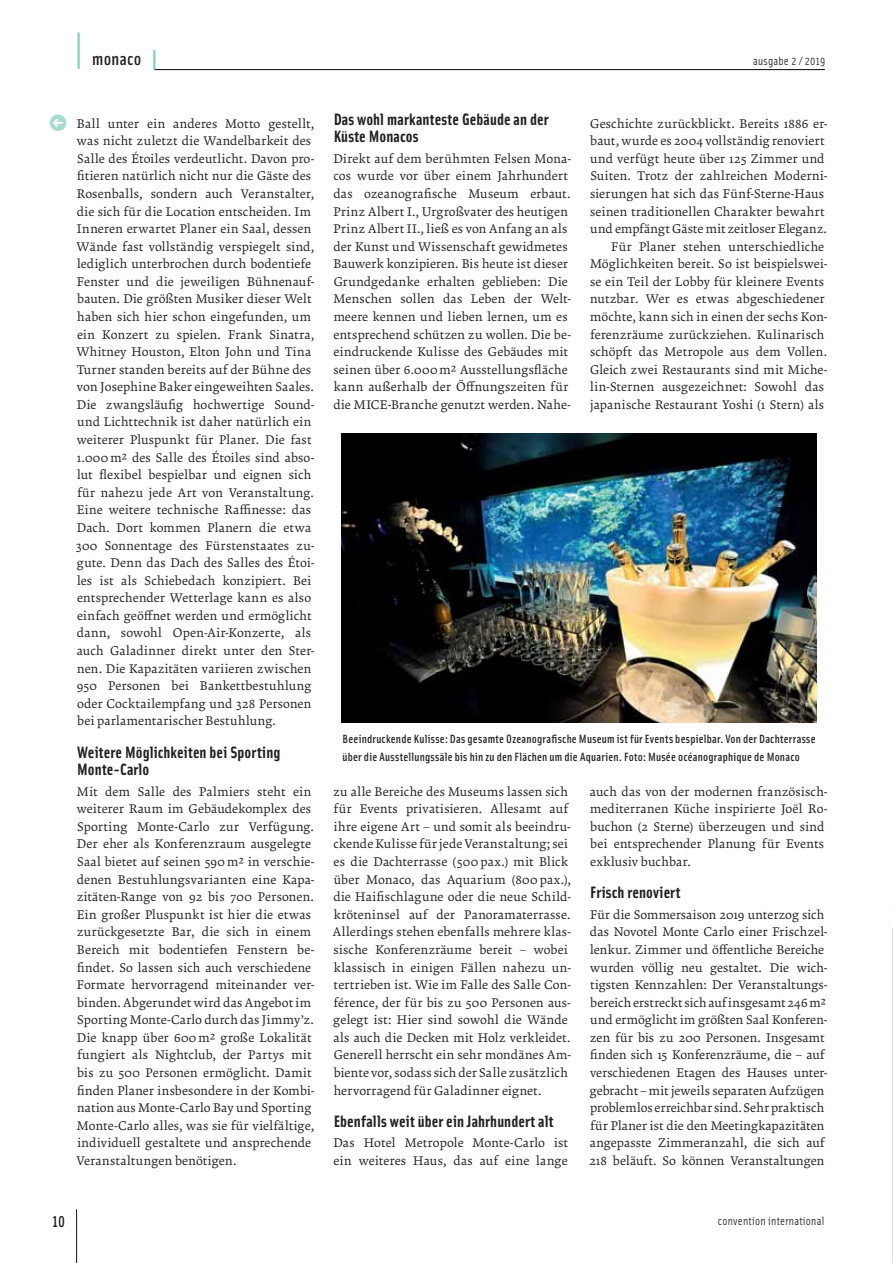
<style>
.page{position:relative;width:893px;height:1263px;background:#fff}
.page>*{position:absolute;margin:0;border:0;box-sizing:border-box;transform-origin:0 0}
.t1{font:500 18px "Solex OT";letter-spacing:.02em;color:#231f20}
.t2{font:700 16.5px/17.5px "Solex OT";letter-spacing:.005em;color:#231f20}
.t3{font:500 15.75px "Solex OT";color:#231f20}
.t4{font:12.6px/17.5px "Krete";letter-spacing:.015em;color:#231f20}
.t5{font:500 12px/17.5px "Solex OT";letter-spacing:.02em;color:#231f20}
.t6{font:12px "Solex OT";letter-spacing:.02em;color:#231f20}
.s1{font-weight:700;font-size:42px;color:#83cdbe}
.s2{font-weight:700;font-size:22.5px;color:#83cdbe}
</style>
<div class="page">
<hr style="left:154px;top:69px;width:671px;height:1px;background:#231f20">
<hr style="left:76px;top:1209px;width:1px;height:54px;background:#231f20">
<img style="left:342px;top:434px;width:474px;height:289px">
<h1 class="t1" style="left:74px;top:52px;width:86px"><span class="s1">|</span> monaco <span class="s2">|</span></h1>
<p class="t4" style="left:76px;top:115px;width:240px">Ball unter ein anderes Motto gestellt, was nicht zuletzt die Wandelbarkeit des Salle des Étoiles verdeutlicht. Davon pro&shy;fitieren natürlich nicht nur die Gäste des Rosenballs, sondern auch Veranstalter, die sich für die Location entscheiden. Im Inneren erwartet Planer ein Saal, dessen Wände fast vollständig verspiegelt sind, lediglich unterbrochen durch bodentiefe Fenster und die jeweiligen Bühnenauf&shy;bauten. Die größten Musiker dieser Welt haben sich hier schon eingefunden, um ein Konzert zu spielen. Frank Sinatra, Whitney Houston, Elton John und Tina Turner standen bereits auf der Bühne des von Josephine Baker eingeweihten Saales.<br>Die zwangsläufig hochwertige Sound&shy;und Lichttechnik ist daher natürlich ein weiterer Pluspunkt für Planer. Die fast 1.000 m² des Salle des Étoiles sind abso&shy;lut flexibel bespielbar und eignen sich für nahezu jede Art von Veranstaltung.<br>Eine weitere technische Raffinesse: das Dach. Dort kommen Planern die etwa 300 Sonnentage des Fürstenstaates zu&shy;gute. Denn das Dach des Salles des Étoi&shy;les ist als Schiebedach konzipiert. Bei entsprechender Wetterlage kann es also einfach geöffnet werden und ermöglicht dann, sowohl Open-Air-Konzerte, als auch Galadinner direkt unter den Ster&shy;nen. Die Kapazitäten variieren zwischen 950 Personen bei Bankettbestuhlung oder Cocktailempfang und 328 Personen bei parlamentarischer Bestuhlung.</p>
<h2 class="t2" style="left:77px;top:745px;width:205px">Weitere Möglichkeiten bei Sporting<br>Monte-Carlo</h2>
<p class="t4" style="left:77px;top:783px;width:239px">Mit dem Salle des Palmiers steht ein weiterer Raum im Gebäudekomplex des Sporting Monte-Carlo zur Verfügung.<br>Der eher als Konferenzraum ausgelegte Saal bietet auf seinen 590 m² in verschie&shy;denen Bestuhlungsvarianten eine Kapa&shy;zitäten-Range von 92 bis 700 Personen.<br>Ein großer Pluspunkt ist hier die etwas zurückgesetzte Bar, die sich in einem Bereich mit bodentiefen Fenstern be&shy;findet. So lassen sich auch verschiedene Formate hervorragend miteinander ver&shy;binden. Abgerundet wird das Angebot im Sporting Monte-Carlo durch das Jimmy’z.<br>Die knapp über 600 m² große Lokalität fungiert als Nightclub, der Partys mit bis zu 500 Personen ermöglicht. Damit finden Planer insbesondere in der Kombi&shy;nation aus Monte-Carlo Bay und Sporting Monte-Carlo alles, was sie für vielfältige, individuell gestaltete und ansprechende Veranstaltungen benötigen.</p>
<h2 class="t2" style="left:334px;top:112px;width:216px">Das wohl markanteste Gebäude an der<br>Küste Monacos</h2>
<p class="t4" style="left:333px;top:150px;width:239px">Direkt auf dem berühmten Felsen Mona&shy;cos wurde vor über einem Jahrhundert das ozeanografische Museum erbaut.<br>Prinz Albert I., Urgroßvater des heutigen Prinz Albert II., ließ es von Anfang an als der Kunst und Wissenschaft gewidmetes Bauwerk konzipieren. Bis heute ist dieser Grundgedanke erhalten geblieben: Die Menschen sollen das Leben der Welt&shy;meere kennen und lieben lernen, um es entsprechend schützen zu wollen. Die be&shy;eindruckende Kulisse des Gebäudes mit seinen über 6.000 m² Ausstellungsfläche kann außerhalb der Öffnungszeiten für die MICE-Branche genutzt werden. Nahe-</p>
<p class="t6" style="left:753px;top:57px;width:74px">ausgabe 2 / 2019</p>
<p class="t4" style="left:590px;top:115px;width:239px;text-align:right">Geschichte zurückblickt. Bereits 1886 er&shy;baut, wurde es 2004 vollständig renoviert und verfügt heute über 125 Zimmer und Suiten. Trotz der zahlreichen Moderni&shy;sierungen hat sich das Fünf-Sterne-Haus seinen traditionellen Charakter bewahrt und empfängt Gäste mit zeitloser Eleganz.<br>Für Planer stehen unterschiedliche Möglichkeiten bereit. So ist beispielswei&shy;se ein Teil der Lobby für kleinere Events nutzbar. Wer es etwas abgeschiedener möchte, kann sich in einen der sechs Kon&shy;ferenzräume zurückziehen. Kulinarisch schöpft das Metropole aus dem Vollen.<br>Gleich zwei Restaurants sind mit Miche&shy;lin-Sternen ausgezeichnet: Sowohl das japanische Restaurant Yoshi (1 Stern) als</p>
<p class="t5" style="left:342px;top:731px;width:475px">Beeindruckende Kulisse: Das gesamte Ozeanografische Museum ist für Events bespielbar. Von der Dachterrasse über die Ausstellungssäle bis hin zu den Flächen um die Aquarien. Foto: Musée océanographique de Monaco</p>
<p class="t4" style="left:333px;top:783px;width:239px">zu alle Bereiche des Museums lassen sich für Events privatisieren. Allesamt auf ihre eigene Art – und somit als beeindru&shy;ckende Kulisse für jede Veranstaltung; sei es die Dachterrasse (500 pax.) mit Blick über Monaco, das Aquarium (800 pax.), die Haifischlagune oder die neue Schild&shy;kröteninsel auf der Panoramaterrasse.<br>Allerdings stehen ebenfalls mehrere klas&shy;sische Konferenzräume bereit – wobei klassisch in einigen Fällen nahezu un&shy;tertrieben ist. Wie im Falle des Salle Con&shy;férence, der für bis zu 500 Personen aus&shy;gelegt ist: Hier sind sowohl die Wände als auch die Decken mit Holz verkleidet.<br>Generell herrscht ein sehr mondänes Am&shy;biente vor, sodass sich der Salle zusätzlich hervorragend für Galadinner eignet.</p>
<h2 class="t2" style="left:334px;top:1114px;width:221px">Ebenfalls weit über ein Jahrhundert alt</h2>
<p class="t4" style="left:334px;top:1135px;width:236px">Das Hotel Metropole Monte-Carlo ist ein weiteres Haus, das auf eine lange</p>
<p class="t4" style="left:590px;top:783px;width:239px">auch das von der modernen französisch&shy;mediterranen Küche inspirierte Joël Ro&shy;buchon (2 Sterne) überzeugen und sind bei entsprechender Planung für Events exklusiv buchbar.</p>
<h2 class="t2" style="left:590px;top:885px;width:92px">Frisch renoviert</h2>
<p class="t4" style="left:589px;top:906px;width:240px">Für die Sommersaison 2019 unterzog sich das Novotel Monte Carlo einer Frischzel&shy;lenkur. Zimmer und öffent liche Bereiche wurden völlig neu ge staltet. Die wich&shy;tigsten Kennzahlen: Der Veranstaltungs&shy;bereich erstreckt sich auf insgesamt 246 m² und ermöglicht im größten Saal Konferen&shy;zen für bis zu 200 Personen. Insgesamt finden sich 15 Konferenzräume, die – auf verschiedenen Etagen des Hauses unter&shy;gebracht – mit jeweils separaten Aufzügen problemlos erreichbar sind. Sehr praktisch für Planer ist die den Meetingkapazitäten angepasste Zimmeranzahl, die sich auf 218 beläuft. So können Veranstaltungen</p>
<p class="t3" style="left:53px;top:1216px;width:14px">10</p>
<p class="t6" style="left:718px;top:1216px;width:108px">convention international</p>
</div>
